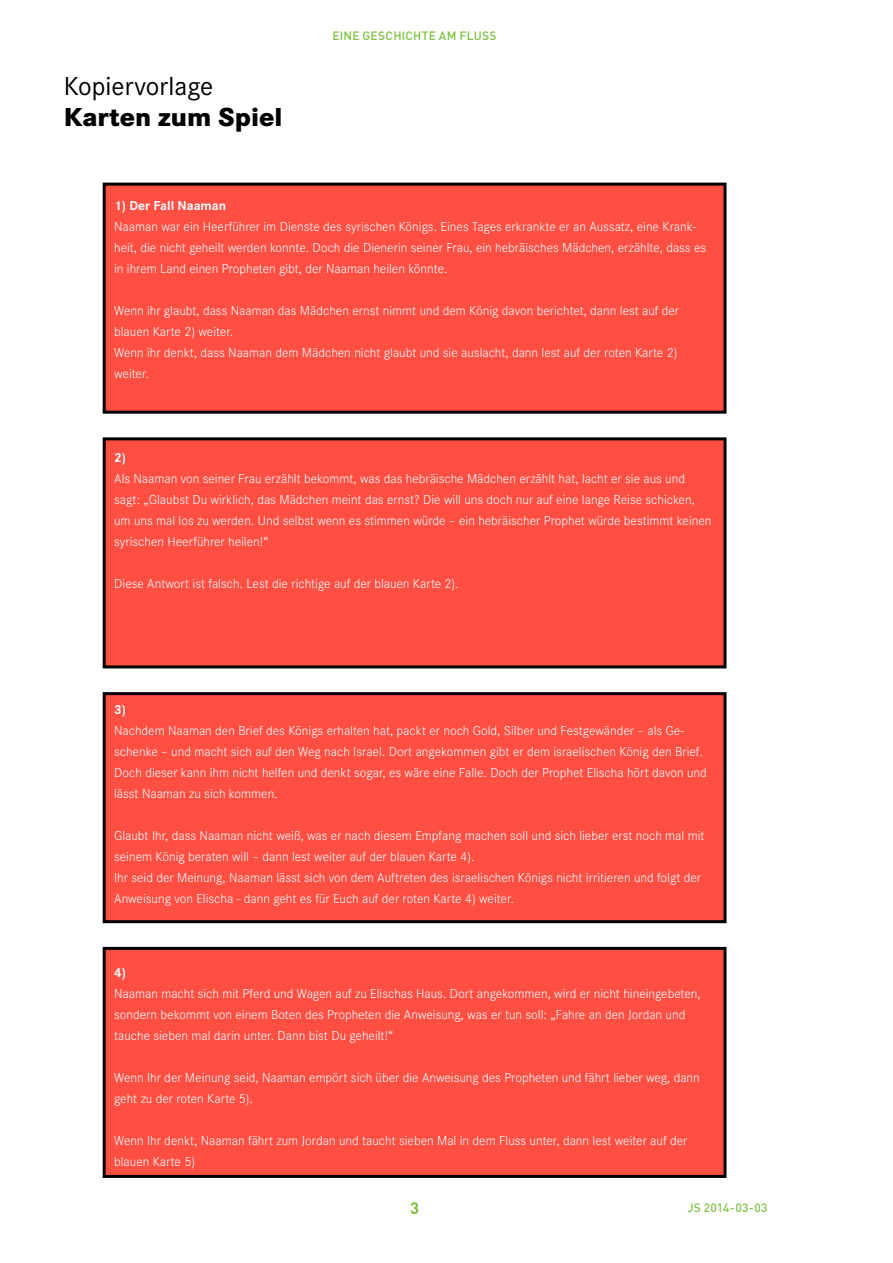
<style>
.page{position:relative;width:893px;height:1263px;background:#fff}
.page>*{position:absolute;margin:0;border:0;box-sizing:border-box;transform-origin:0 0}
.t1{font:800 27px "Corporate S";color:#000}
.t2{font:27px "Corporate S";color:#000}
.t3{font:700 16.5px "DIN";color:#7dc242}
.t4{font:300 13.5px/21px "Corporate S";color:#fff}
.t5{font:700 13.5px "Corporate S";color:#fff}
.t6{font:500 12px "DIN";letter-spacing:.015em;color:#7dc242}
</style>
<div class="page">
<div style="left:104px;top:184px;width:621px;height:228px;background:#ff4e42"></div>
<div style="left:103px;top:183px;width:623px;height:231px;border:3px solid #000"></div>
<div style="left:104px;top:439px;width:621px;height:228px;background:#ff4e42"></div>
<div style="left:103px;top:437px;width:623px;height:231px;border:3px solid #000"></div>
<div style="left:104px;top:694px;width:621px;height:228px;background:#ff4e42"></div>
<div style="left:103px;top:692px;width:623px;height:231px;border:3px solid #000"></div>
<div style="left:104px;top:948px;width:621px;height:228px;background:#ff4e42"></div>
<div style="left:103px;top:947px;width:623px;height:231px;border:3px solid #000"></div>
<h1 class="t2" style="left:64px;top:70px;width:151px">Kopiervorlage</h1>
<h1 class="t1" style="left:64px;top:101px;width:220px">Karten zum Spiel</h1>
<p class="t6" style="left:333px;top:28px;width:166px">EINE GESCHICHTE AM FLUSS</p>
<p class="t5" style="left:114px;top:198px;width:114px">1) Der Fall Naaman</p>
<p class="t4" style="left:114px;top:216px;width:593px">Naaman war ein Heerführer im Dienste des syrischen Königs. Eines Tages erkrankte er an Aussatz, eine Krank&shy;heit, die nicht geheilt werden konnte. Doch die Dienerin seiner Frau, ein hebräisches Mädchen, erzählte, dass es in ihrem Land einen Propheten gibt, der Naaman heilen könnte.</p>
<p class="t4" style="left:114px;top:300px;width:566px">Wenn ihr glaubt, dass Naaman das Mädchen ernst nimmt und dem König davon berichtet, dann lest auf der blauen Karte 2) weiter.<br>Wenn ihr denkt, dass Naaman dem Mädchen nicht glaubt und sie auslacht, dann lest auf der roten Karte 2) weiter.</p>
<p class="t5" style="left:114px;top:450px;width:13px">2)</p>
<p class="t4" style="left:114px;top:468px;width:599px">Als Naaman von seiner Frau erzählt bekommt, was das hebräische Mädchen erzählt hat, lacht er sie aus und sagt: „Glaubst Du wirklich, das Mädchen meint das ernst? Die will uns doch nur auf eine lange Reise schicken, um uns mal los zu werden. Und selbst wenn es stimmen würde – ein hebräischer Prophet würde bestimmt keinen syrischen Heerführer heilen!“</p>
<p class="t4" style="left:114px;top:573px;width:346px">Diese Antwort ist falsch. Lest die richtige auf der blauen Karte 2).</p>
<p class="t5" style="left:114px;top:702px;width:13px">3)</p>
<p class="t4" style="left:114px;top:720px;width:594px">Nachdem Naaman den Brief des Königs erhalten hat, packt er noch Gold, Silber und Festgewänder – als Ge&shy;schenke – und macht sich auf den Weg nach Israel. Dort angekommen gibt er dem israelischen König den Brief.<br>Doch dieser kann ihm nicht helfen und denkt sogar, es wäre eine Falle. Doch der Prophet Elischa hört davon und lässt Naaman zu sich kommen.</p>
<p class="t4" style="left:114px;top:825px;width:592px">Glaubt Ihr, dass Naaman nicht weiß, was er nach diesem Empfang machen soll und sich lieber erst noch mal mit seinem König beraten will – dann lest weiter auf der blauen Karte 4).<br>Ihr seid der Meinung, Naaman lässt sich von dem Auftreten des israelischen Königs nicht irritieren und folgt der Anweisung von Elischa - dann geht es für Euch auf der roten Karte 4) weiter.</p>
<p class="t5" style="left:114px;top:964px;width:13px">4)</p>
<p class="t4" style="left:114px;top:983px;width:588px">Naaman macht sich mit Pferd und Wagen auf zu Elischas Haus. Dort angekommen, wird er nicht hineingebeten, sondern bekommt von einem Boten des Propheten die Anweisung, was er tun soll: „Fahre an den Jordan und tauche sieben mal darin unter. Dann bist Du geheilt!“</p>
<p class="t4" style="left:114px;top:1067px;width:587px">Wenn Ihr der Meinung seid, Naaman empört sich über die Anweisung des Propheten und fährt lieber weg, dann geht zu der roten Karte 5).</p>
<p class="t4" style="left:114px;top:1130px;width:575px">Wenn Ihr denkt, Naaman fährt zum Jordan und taucht sieben Mal in dem Fluss unter, dann lest weiter auf der blauen Karte 5)</p>
<p class="t3" style="left:410px;top:1197px;width:10px">3</p>
<p class="t6" style="left:688px;top:1199px;width:82px">JS 2014-03-03</p>
</div>
